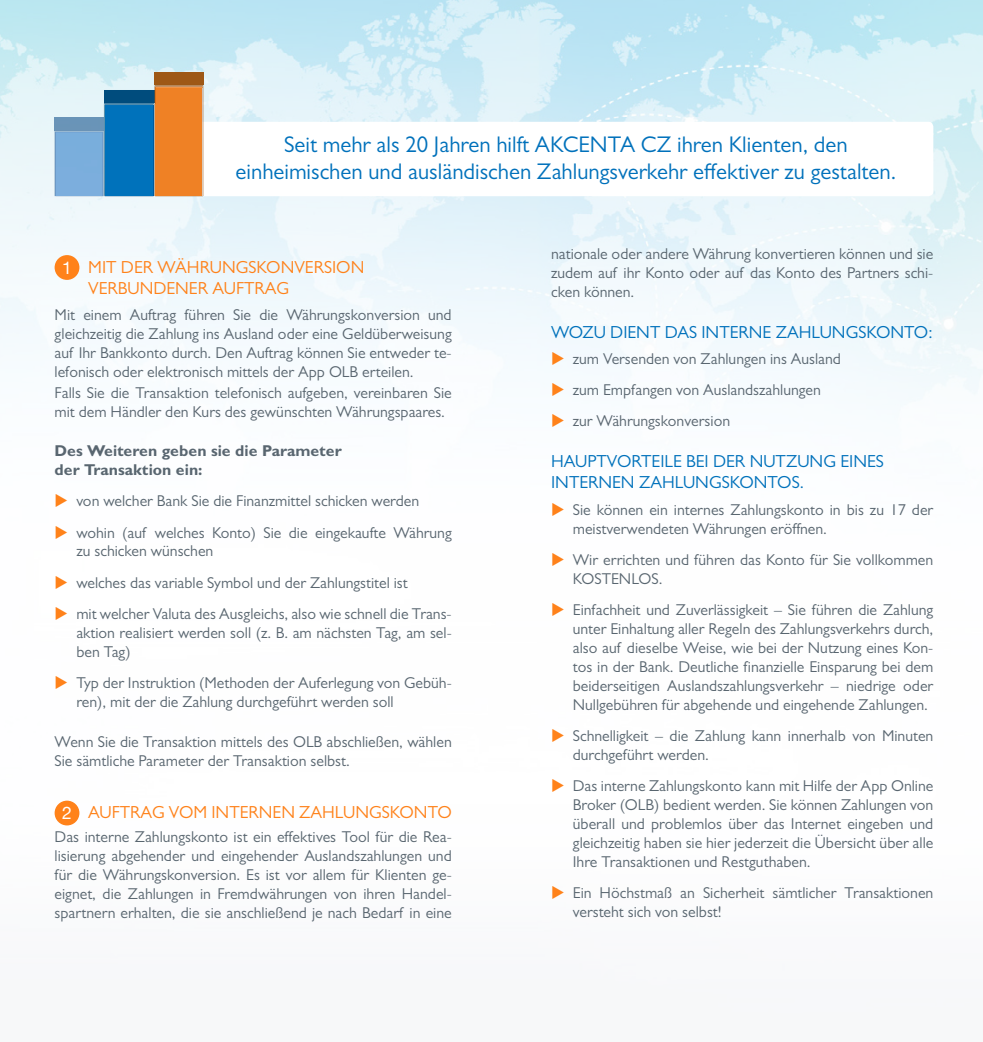
<style>
.page{position:relative;width:983px;height:1042px;background:#fff}
.page>*{position:absolute;margin:0;border:0;box-sizing:border-box;transform-origin:0 0}
.t1{font:22.75px/27.3px "Gill Sans MT Pro";color:#0071bb;text-align:center}
.t2{font:17.5px/21px "Gill Sans MT Pro";color:#0071bb}
.t3{font:17.5px/21px "Gill Sans MT Pro";color:#ff821a}
.t4{font:15.75px/18.9px "Gill Sans MT Pro";color:#596670}
.t5{font:700 15.75px/18.9px "Gill Sans MT Pro";color:#596670}
.s1{font-family:"Helvetica Neue";color:#fff}
.s2{color:#ff821a}
</style>
<div class="page">
<img style="left:0;top:0;width:982px;height:826px">
<div style="left:55px;top:255px;width:24px;height:25px;background:#ff821a;border-radius:50%"></div>
<div style="left:55px;top:800px;width:24px;height:25px;background:#ff821a;border-radius:50%"></div>
<svg style="left:202px;top:122px;width:731px;height:74px"></svg>
<img style="left:104px;top:196px;width:50px;height:1px">
<img style="left:55px;top:117px;width:49px;height:80px">
<img style="left:56px;top:196px;width:47px;height:1px">
<img style="left:103px;top:132px;width:1px;height:64px">
<img style="left:56px;top:132px;width:1px;height:64px">
<img style="left:55px;top:132px;width:1px;height:64px">
<img style="left:55px;top:130px;width:49px;height:3px">
<div style="left:154px;top:72px;width:49px;height:13px;background:#9e5816"></div>
<div style="left:155px;top:87px;width:47px;height:109px;background:#ef8125"></div>
<hr style="left:154px;top:86px;width:49px;height:1px;background:#a55c17">
<hr style="left:154px;top:85px;width:49px;height:1px;background:#995515">
<svg style="left:203px;top:85px;width:1px;height:111px"></svg>
<svg style="left:104px;top:85px;width:52px;height:111px"></svg>
<svg style="left:68px;top:506px;width:16px;height:1px"></svg>
<svg style="left:68px;top:537px;width:16px;height:1px"></svg>
<svg style="left:68px;top:588px;width:16px;height:1px"></svg>
<svg style="left:68px;top:619px;width:16px;height:1px"></svg>
<svg style="left:68px;top:688px;width:16px;height:1px"></svg>
<svg style="left:564px;top:364px;width:16px;height:1px"></svg>
<svg style="left:564px;top:395px;width:16px;height:1px"></svg>
<svg style="left:564px;top:426px;width:16px;height:1px"></svg>
<svg style="left:564px;top:515px;width:16px;height:1px"></svg>
<svg style="left:564px;top:565px;width:16px;height:1px"></svg>
<svg style="left:564px;top:615px;width:16px;height:1px"></svg>
<svg style="left:564px;top:741px;width:16px;height:1px"></svg>
<svg style="left:564px;top:791px;width:16px;height:1px"></svg>
<h1 class="t1" style="left:235px;top:130px;width:662px">Seit mehr als 20 Jahren hilft AKCENTA CZ ihren Klienten, den einheimischen und ausländischen Zahlungsverkehr effektiver zu gestalten.</h1>
<p class="t3" style="left:88px;top:256px;width:278px;text-indent:-26px"><span class="s1">1</span> MIT DER WÄHRUNGSKONVERSION<br>VERBUNDENER AUFTRAG</p>
<p class="t4" style="left:55px;top:305px;width:398px;text-align:justify">Mit einem Auftrag führen Sie die Währungskonversion und gleichzeitig die Zahlung ins Ausland oder eine Geldüberweisung auf Ihr Bankkonto durch. Den Auftrag können Sie entweder te&shy;lefonisch oder elektronisch mittels der App OLB erteilen.</p>
<p class="t4" style="left:55px;top:383px;width:398px">Falls Sie die Transaktion telefonisch aufgeben, vereinbaren Sie mit dem Händler den Kurs des gewünschten Währungspaares.</p>
<p class="t5" style="left:55px;top:441px;width:288px">Des Weiteren geben sie die Parameter der Transaktion ein:</p>
<p class="t4" style="left:55px;top:491px;width:366px"><span class="s2">◆</span> von welcher Bank Sie die Finanzmittel schicken werden</p>
<p class="t4" style="left:76px;top:522px;width:377px;text-indent:-22px"><span class="s2">◆</span> wohin (auf welches Konto) Sie die eingekaufte Währung zu schicken wünschen</p>
<p class="t4" style="left:55px;top:573px;width:354px"><span class="s2">◆</span> welches das variable Symbol und der Zahlungstitel ist</p>
<p class="t4" style="left:76px;top:604px;width:377px;text-align:justify;text-indent:-22px"><span class="s2">◆</span> mit welcher Valuta des Ausgleichs, also wie schnell die Trans&shy;aktion realisiert werden soll (z. B. am nächsten Tag, am sel&shy;ben Tag)</p>
<p class="t4" style="left:76px;top:673px;width:377px;text-indent:-22px"><span class="s2">◆</span> Typ der Instruktion (Methoden der Auferlegung von Gebüh&shy;ren), mit der die Zahlung durchgeführt werden soll</p>
<p class="t4" style="left:55px;top:732px;width:398px">Wenn Sie die Transaktion mittels des OLB abschließen, wählen<br>Sie sämtliche Parameter der Transaktion selbst.</p>
<p class="t3" style="left:62px;top:802px;width:391px"><span class="s1">2</span> AUFTRAG VOM INTERNEN ZAHLUNGSKONTO</p>
<p class="t4" style="left:55px;top:827px;width:398px;text-align:justify">Das interne Zahlungskonto ist ein effektives Tool für die Rea&shy;lisierung abgehender und eingehender Auslandszahlungen und für die Währungskonversion. Es ist vor allem für Klienten ge&shy;eignet, die Zahlungen in Fremdwährungen von ihren Handel&shy;spartnern erhalten, die sie anschließend je nach Bedarf in eine</p>
<p class="t4" style="left:551px;top:244px;width:383px;text-align:justify">nationale oder andere Währung konvertieren können und sie zudem auf ihr Konto oder auf das Konto des Partners schi&shy;cken können.</p>
<p class="t2" style="left:551px;top:321px;width:383px">WOZU DIENT DAS INTERNE ZAHLUNGSKONTO:</p>
<p class="t4" style="left:551px;top:349px;width:291px"><span class="s2">◆</span> zum Versenden von Zahlungen ins Ausland</p>
<p class="t4" style="left:551px;top:380px;width:271px"><span class="s2">◆</span> zum Empfangen von Auslandszahlungen</p>
<p class="t4" style="left:551px;top:411px;width:180px"><span class="s2">◆</span> zur Währungskonversion</p>
<p class="t2" style="left:551px;top:451px;width:334px">HAUPTVORTEILE BEI DER NUTZUNG EINES<br>INTERNEN ZAHLUNGSKONTOS.</p>
<p class="t4" style="left:572px;top:500px;width:362px;text-indent:-22px"><span class="s2">◆</span> Sie können ein internes Zahlungskonto in bis zu 17 der meistverwendeten Währungen eröffnen.</p>
<p class="t4" style="left:572px;top:550px;width:362px;text-indent:-22px"><span class="s2">◆</span> Wir errichten und führen das Konto für Sie vollkommen<br>KOSTENLOS.</p>
<p class="t4" style="left:572px;top:600px;width:362px;text-align:justify;text-indent:-22px"><span class="s2">◆</span> Einfachheit und Zuverlässigkeit – Sie führen die Zahlung unter Einhaltung aller Regeln des Zahlungsverkehrs durch, also auf dieselbe Weise, wie bei der Nutzung eines Kon&shy;tos in der Bank. Deutliche finanzielle Einsparung bei dem beiderseitigen Auslandszahlungsverkehr – niedrige oder Nullgebühren für abgehende und eingehende Zahlungen.</p>
<p class="t4" style="left:572px;top:726px;width:362px;text-indent:-22px"><span class="s2">◆</span> Schnelligkeit – die Zahlung kann innerhalb von Minuten durchgeführt werden.</p>
<p class="t4" style="left:572px;top:776px;width:362px;text-align:justify;text-indent:-22px"><span class="s2">◆</span> Das interne Zahlungskonto kann mit Hilfe der App Online Broker (OLB) bedient werden. Sie können Zahlungen von überall und problemlos über das Internet eingeben und gleichzeitig haben sie hier jederzeit die Übersicht über alle Ihre Transaktionen und Restguthaben.</p>
<p class="t4" style="left:572px;top:883px;width:362px;text-indent:-22px"><span class="s2">◆</span> Ein Höchstmaß an Sicherheit sämtlicher Transaktionen versteht sich von selbst!</p>
</div>
